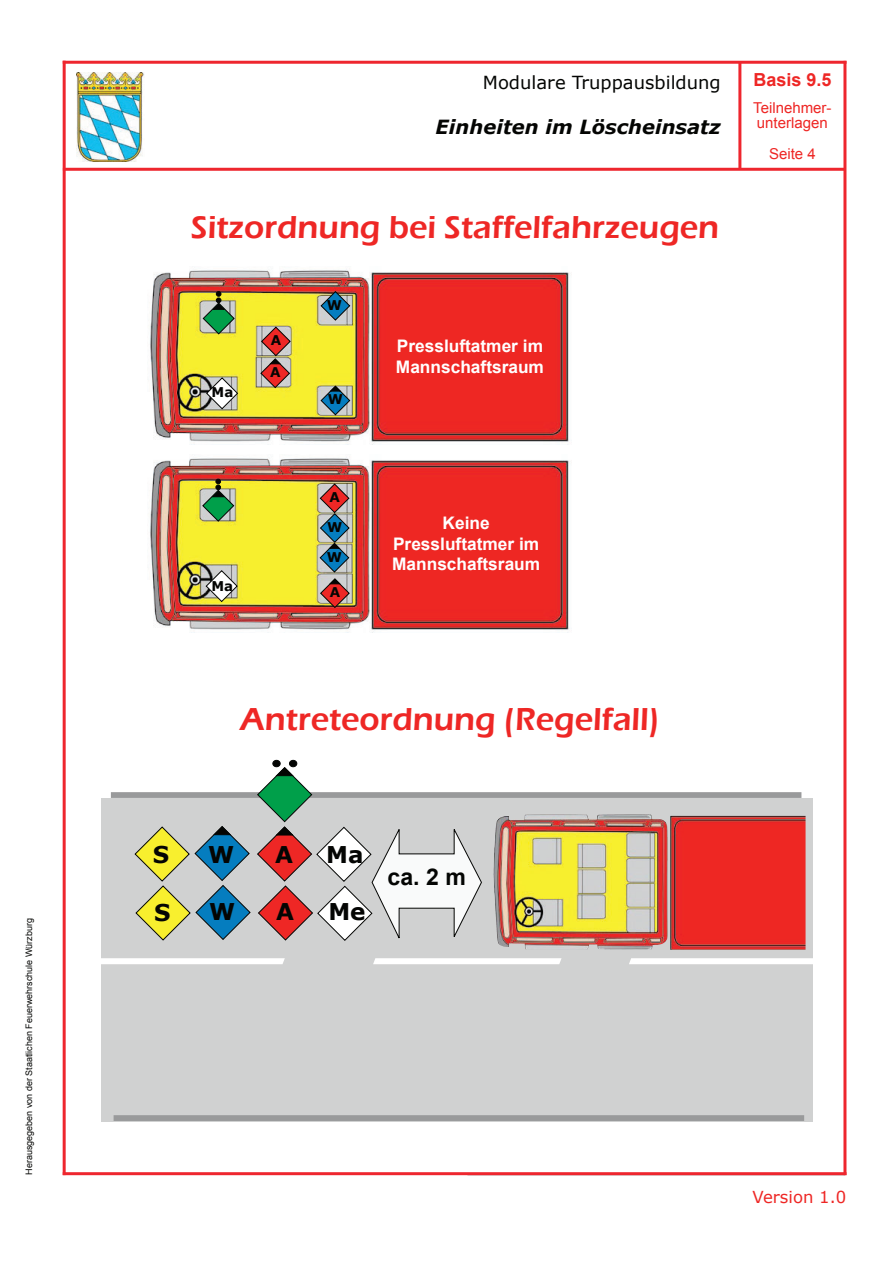
<style>
.page{position:relative;width:893px;height:1263px;background:#fff}
.page>*{position:absolute;margin:0;border:0;box-sizing:border-box;transform-origin:0 0}
.t1{font:600 32.7px "Eras ITC";color:#ee2725}
.t2{font:700 23.1px "Verdana";color:#040503}
.t3{font:700 23.1px "Arial";color:#040503}
.t4{font:italic 700 19.5px "Verdana";color:#040503}
.t5{font:18px "Verdana";color:#040503}
.t6{font:700 18px "Arial";color:#ee2725}
.t7{font:700 17.25px/20.7px "Arial";color:#fff;text-align:center}
.t8{font:16.5px "Verdana";color:#ee2725}
.t9{font:15px/15px "Arial";color:#ee2725}
.t10{font:700 13.5px "Verdana";color:#040503}
.t11{font:9px "Arial";color:#040503}
</style>
<div class="page">
<hr style="left:467px;top:1175px;width:378px;height:1px;background:#d2d2d3">
<hr style="left:63px;top:168px;width:782px;height:3px;background:#ee262e">
<hr style="left:63px;top:1172px;width:783px;height:3px;background:#ee262e">
<hr style="left:63px;top:61px;width:783px;height:3px;background:#ee262e">
<hr style="left:843px;top:61px;width:3px;height:1114px;background:#ee262e">
<hr style="left:63px;top:61px;width:3px;height:1114px;background:#ee262e">
<hr style="left:738px;top:62px;width:3px;height:107px;background:#ee262e">
<img style="left:76px;top:72px;width:69px;height:89px">
<svg style="left:443px;top:167px;width:276px;height:4px"></svg>
<img style="left:150px;top:271px;width:419px;height:174px">
<img style="left:150px;top:457px;width:419px;height:176px">
<svg style="left:205px;top:569px;width:33px;height:34px"></svg>
<svg style="left:201px;top:479px;width:34px;height:43px"></svg>
<svg style="left:319px;top:483px;width:31px;height:126px;background:#95848c"></svg>
<svg style="left:190px;top:167px;width:190px;height:249px"></svg>
<div style="left:101px;top:798px;width:711px;height:323px;background:#d0d1d1"></div>
<svg style="left:101px;top:958px;width:184px;height:7px"></svg>
<svg style="left:373px;top:958px;width:189px;height:7px"></svg>
<svg style="left:629px;top:957px;width:184px;height:8px"></svg>
<img style="left:496px;top:814px;width:309px;height:136px">
<div style="left:111px;top:792px;width:690px;height:6px;background:#999a9b"></div>
<div style="left:114px;top:1115px;width:690px;height:6px;background:#999a9b"></div>
<svg style="left:134px;top:759px;width:362px;height:182px"></svg>
<p class="t11" style="left:24px;top:1175px;width:258px;rotate:-90deg">Herausgegeben von der Staatlichen Feuerwehrschule Würzburg</p>
<p class="t5" style="left:483px;top:71px;width:239px">Modulare Truppausbildung</p>
<p class="t4" style="left:436px;top:114px;width:287px">Einheiten im Löscheinsatz</p>
<h1 class="t1" style="left:191px;top:209px;width:530px">Sitzordnung bei Staffelfahrzeugen</h1>
<p class="t10" style="left:212px;top:384px;width:23px">Ma</p>
<p class="t10" style="left:271px;top:332px;width:12px">A</p>
<p class="t10" style="left:270px;top:364px;width:12px">A</p>
<p class="t10" style="left:327px;top:297px;width:17px">W</p>
<p class="t10" style="left:328px;top:391px;width:17px">W</p>
<p class="t7" style="left:396px;top:336px;width:150px;text-align:left">Pressluftatmer im<br>Mannschaftsraum</p>
<p class="t6" style="left:753px;top:69px;width:80px">Basis 9.5</p>
<p class="t9" style="left:753px;top:101px;width:80px">Teilnehmer&shy;unterlagen</p>
<p class="t9" style="left:769px;top:146px;width:48px">Seite 4</p>
<p class="t10" style="left:211px;top:577px;width:23px">Ma</p>
<p class="t10" style="left:329px;top:489px;width:12px">A</p>
<p class="t10" style="left:327px;top:518px;width:17px">W</p>
<p class="t10" style="left:327px;top:548px;width:17px">W</p>
<p class="t10" style="left:330px;top:584px;width:12px">A</p>
<p class="t7" style="left:392px;top:512px;width:150px">Keine<br>Pressluftatmer im<br>Mannschaftsraum</p>
<h1 class="t1" style="left:240px;top:700px;width:421px">Antreteordnung (Regelfall)</h1>
<h2 class="t2" style="left:153px;top:840px;width:18px">S</h2>
<h2 class="t2" style="left:154px;top:897px;width:18px">S</h2>
<h2 class="t2" style="left:208px;top:840px;width:28px">W</h2>
<h2 class="t2" style="left:275px;top:840px;width:19px">A</h2>
<h2 class="t2" style="left:326px;top:840px;width:39px">Ma</h2>
<h2 class="t2" style="left:209px;top:897px;width:28px">W</h2>
<h2 class="t2" style="left:276px;top:897px;width:19px">A</h2>
<h2 class="t2" style="left:328px;top:897px;width:39px">Me</h2>
<h2 class="t3" style="left:388px;top:864px;width:80px">ca. 2 m</h2>
<p class="t8" style="left:752px;top:1187px;width:95px">Version 1.0</p>
</div>
